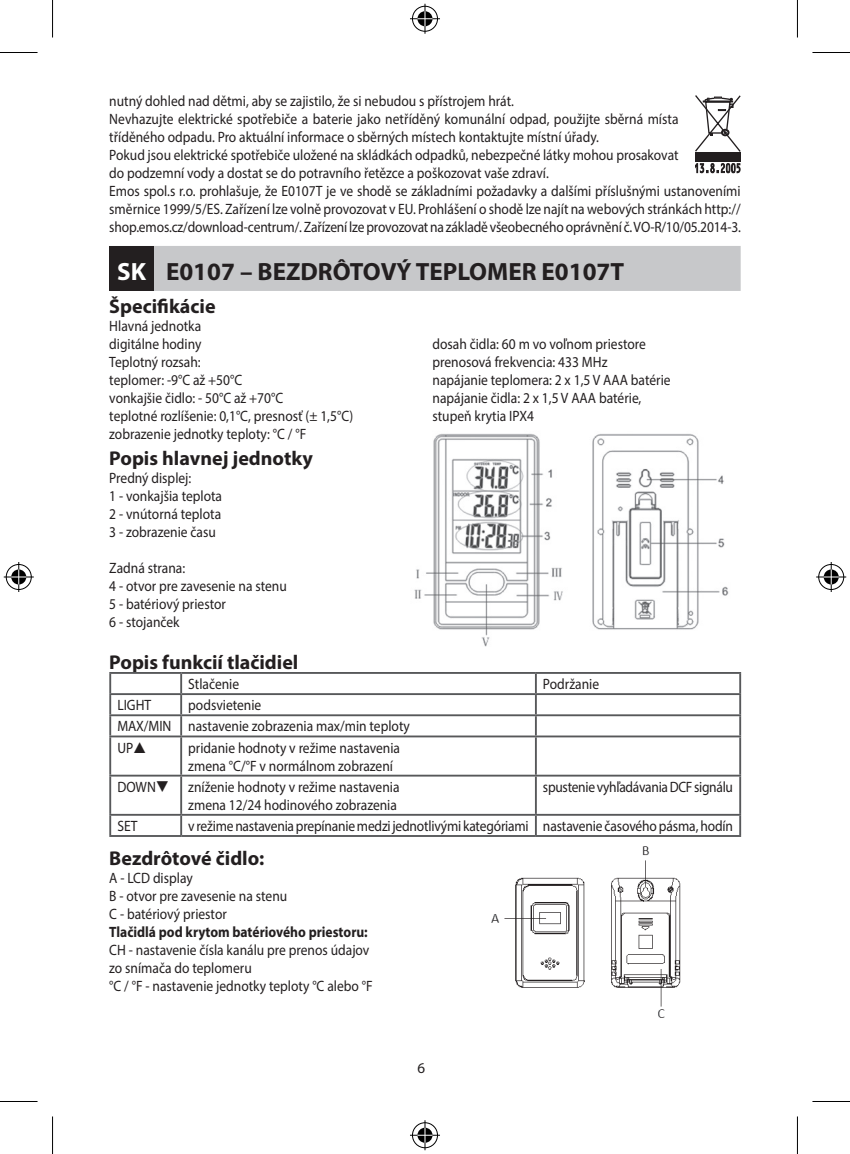
<style>
.page{position:relative;width:850px;height:1154px;background:#fff}
.page>*{position:absolute;margin:0;border:0;box-sizing:border-box;transform-origin:0 0}
.t1{font:700 25px "Myriad Pro";color:#231f20}
.t2{font:700 25px "Myriad Pro";color:#fff}
.t3{font:700 20px "Myriad Pro";color:#231f20}
.t4{font:15px/18px "Myriad Pro";color:#231f20;scale:.9 1}
.t5{font:700 15px "Myriad Pro";color:#231f20;scale:.9 1}
.t6{font:15px "Myriad Pro";letter-spacing:-.02em;color:#231f20;scale:.9 1}
.t7{font:15px "Myriad Pro";color:#231f20}
</style>
<div class="page">
<div style="left:109px;top:246px;width:631px;height:45px;background:#c7c8ca"></div>
<hr style="left:109px;top:672px;width:72px;height:2px;background:#57585a">
<hr style="left:181px;top:672px;width:354px;height:2px;background:#57585a">
<hr style="left:535px;top:672px;width:205px;height:2px;background:#57585a">
<hr style="left:109px;top:693px;width:72px;height:2px;background:#57585a">
<hr style="left:181px;top:693px;width:354px;height:2px;background:#57585a">
<hr style="left:535px;top:693px;width:205px;height:2px;background:#57585a">
<hr style="left:109px;top:714px;width:72px;height:2px;background:#57585a">
<svg style="left:109px;top:674px;width:2px;height:61px"></svg>
<hr style="left:181px;top:714px;width:354px;height:2px;background:#57585a">
<svg style="left:180px;top:674px;width:2px;height:61px"></svg>
<hr style="left:535px;top:714px;width:205px;height:2px;background:#57585a">
<svg style="left:534px;top:674px;width:2px;height:61px"></svg>
<svg style="left:738px;top:674px;width:2px;height:61px"></svg>
<hr style="left:109px;top:735px;width:72px;height:2px;background:#57585a">
<hr style="left:109px;top:737px;width:2px;height:38px;background:#57585a">
<hr style="left:181px;top:735px;width:354px;height:2px;background:#57585a">
<hr style="left:180px;top:737px;width:2px;height:38px;background:#57585a">
<hr style="left:535px;top:735px;width:205px;height:2px;background:#57585a">
<hr style="left:534px;top:737px;width:2px;height:38px;background:#57585a">
<hr style="left:738px;top:737px;width:2px;height:38px;background:#57585a">
<hr style="left:109px;top:775px;width:72px;height:1px;background:#57585a">
<hr style="left:109px;top:776px;width:2px;height:38px;background:#57585a">
<hr style="left:181px;top:775px;width:354px;height:1px;background:#57585a">
<hr style="left:180px;top:776px;width:2px;height:38px;background:#57585a">
<hr style="left:535px;top:775px;width:205px;height:1px;background:#57585a">
<hr style="left:534px;top:776px;width:2px;height:38px;background:#57585a">
<hr style="left:738px;top:776px;width:2px;height:38px;background:#57585a">
<hr style="left:109px;top:814px;width:72px;height:2px;background:#57585a">
<svg style="left:109px;top:816px;width:2px;height:19px"></svg>
<hr style="left:181px;top:814px;width:354px;height:2px;background:#57585a">
<svg style="left:180px;top:816px;width:2px;height:19px"></svg>
<hr style="left:535px;top:814px;width:205px;height:2px;background:#57585a">
<svg style="left:535px;top:816px;width:1px;height:19px"></svg>
<svg style="left:739px;top:816px;width:1px;height:19px"></svg>
<hr style="left:109px;top:835px;width:72px;height:2px;background:#57585a">
<hr style="left:181px;top:835px;width:354px;height:2px;background:#57585a">
<hr style="left:535px;top:835px;width:205px;height:2px;background:#57585a">
<div style="left:109px;top:246px;width:45px;height:45px;background:#231f20"></div>
<img style="left:414px;top:434px;width:315px;height:213px">
<svg style="left:695px;top:95px;width:45px;height:57px"></svg>
<div style="left:694px;top:152px;width:46px;height:10px;background:#231f20"></div>
<svg style="left:694px;top:161px;width:46px;height:13px"></svg>
<img style="left:491px;top:846px;width:190px;height:172px">
<hr style="left:0;top:52px;width:38px;height:1px;background:#000">
<hr style="left:812px;top:52px;width:37px;height:1px;background:#000">
<hr style="left:0;top:1101px;width:38px;height:1px;background:#000">
<hr style="left:812px;top:1101px;width:37px;height:1px;background:#000">
<hr style="left:52px;top:0;width:1px;height:38px;background:#000">
<hr style="left:52px;top:1116px;width:1px;height:38px;background:#000">
<hr style="left:796px;top:0;width:1px;height:38px;background:#000">
<hr style="left:796px;top:1116px;width:1px;height:38px;background:#000">
<div style="left:410px;top:5px;width:29px;height:28px;border:3px solid #fff;border-radius:50%"></div>
<hr style="left:410px;top:17px;width:30px;height:3px;background:#fff">
<hr style="left:423px;top:4px;width:3px;height:30px;background:#fff">
<div style="left:415px;top:10px;width:19px;height:18px;border:3px solid #fff;border-radius:50%"></div>
<div style="left:412px;top:6px;width:25px;height:26px;border:1px solid #000;border-radius:50%"></div>
<hr style="left:410px;top:18px;width:30px;height:1px;background:#000">
<hr style="left:424px;top:4px;width:1px;height:30px;background:#000">
<svg style="left:417px;top:11px;width:15px;height:15px"></svg>
<div style="left:410px;top:1121px;width:29px;height:28px;border:3px solid #fff;border-radius:50%"></div>
<hr style="left:410px;top:1134px;width:30px;height:3px;background:#fff">
<hr style="left:423px;top:1120px;width:3px;height:30px;background:#fff">
<div style="left:415px;top:1126px;width:19px;height:18px;border:3px solid #fff;border-radius:50%"></div>
<div style="left:412px;top:1122px;width:25px;height:26px;border:1px solid #000;border-radius:50%"></div>
<hr style="left:410px;top:1135px;width:30px;height:1px;background:#000">
<hr style="left:424px;top:1120px;width:1px;height:30px;background:#000">
<svg style="left:417px;top:1128px;width:15px;height:15px"></svg>
<div style="left:5px;top:563px;width:28px;height:28px;border:3px solid #fff;border-radius:50%"></div>
<hr style="left:4px;top:575px;width:30px;height:3px;background:#fff">
<hr style="left:17px;top:562px;width:3px;height:30px;background:#fff">
<div style="left:10px;top:568px;width:18px;height:18px;border:3px solid #fff;border-radius:50%"></div>
<div style="left:6px;top:564px;width:26px;height:26px;border:1px solid #000;border-radius:50%"></div>
<hr style="left:4px;top:576px;width:30px;height:1px;background:#000">
<hr style="left:18px;top:562px;width:1px;height:30px;background:#000">
<svg style="left:11px;top:569px;width:15px;height:15px"></svg>
<div style="left:816px;top:563px;width:28px;height:28px;border:3px solid #fff;border-radius:50%"></div>
<hr style="left:815px;top:575px;width:30px;height:3px;background:#fff">
<hr style="left:829px;top:562px;width:3px;height:30px;background:#fff">
<div style="left:821px;top:568px;width:18px;height:18px;border:3px solid #fff;border-radius:50%"></div>
<div style="left:818px;top:564px;width:25px;height:26px;border:1px solid #000;border-radius:50%"></div>
<hr style="left:815px;top:576px;width:30px;height:1px;background:#000">
<hr style="left:830px;top:562px;width:1px;height:30px;background:#000">
<svg style="left:823px;top:569px;width:15px;height:15px"></svg>
<p class="t4" style="left:109px;top:92px;width:703px">nutný dohled nad dětmi, aby se zajistilo, že si nebudou s přístrojem hrát.<br>Nevhazujte elektrické spotřebiče a baterie jako netříděný komunální odpad, použijte sběrná místa<br>tříděného odpadu. Pro aktuální informace o sběrných místech kontaktujte místní úřady.<br>Pokud jsou elektrické spotřebiče uložené na skládkách odpadků, nebezpečné látky mohou prosakovat<br>do podzemní vody a dostat se do potravního řetězce a poškozovat vaše zdraví.<br>Emos spol.s r.o. prohlašuje, že E0107T je ve shodě se základními požadavky a dalšími příslušnými ustanoveními směrnice 1999/5/ES. Zařízení lze volně provozovat v EU. Prohlášení o shodě lze najít na webových stránkách http:// shop.emos.cz/download-centrum/. Zařízení lze provozovat na základě všeobecného oprávnění č. VO-R/10/05.2014-3.</p>
<h1 class="t1" style="left:166px;top:256px;width:459px">E0107 – BEZDRÔTOVÝ TEPLOMER E0107T</h1>
<h2 class="t3" style="left:109px;top:293px;width:108px">Špecifikácie</h2>
<p class="t4" style="left:109px;top:317px;width:272px">Hlavná jednotka<br>digitálne hodiny<br>Teplotný rozsah:<br>teplomer: -9°C až +50°C<br>vonkajšie čidlo: - 50°C až +70°C<br>teplotné rozlíšenie: 0,1°C, presnosť (± 1,5°C) zobrazenie jednotky teploty: °C / °F</p>
<h1 class="t2" style="left:117px;top:256px;width:30px">SK</h1>
<p class="t4" style="left:432px;top:335px;width:266px">dosah čidla: 60 m vo voľnom priestore prenosová frekvencia: 433 MHz<br>napájanie teplomera: 2 x 1,5 V AAA batérie napájanie čidla: 2 x 1,5 V AAA batérie, stupeň krytia IPX4</p>
<h2 class="t3" style="left:109px;top:445px;width:205px">Popis hlavnej jednotky</h2>
<p class="t4" style="left:109px;top:469px;width:127px">Predný displej:<br>1 - vonkajšia teplota<br>2 - vnútorná teplota<br>3 - zobrazenie času</p>
<p class="t4" style="left:109px;top:559px;width:199px">Zadná strana:<br>4 - otvor pre zavesenie na stenu<br>5 - batériový priestor<br>6 - stojanček</p>
<h2 class="t3" style="left:109px;top:649px;width:190px">Popis funkcií tlačidiel</h2>
<p class="t4" style="left:188px;top:675px;width:58px">Stlačenie</p>
<p class="t4" style="left:542px;top:675px;width:64px">Podržanie</p>
<p class="t4" style="left:117px;top:696px;width:39px">LIGHT</p>
<p class="t4" style="left:117px;top:694px;width:326px;line-height:21.2px;text-indent:71px">podsvietenie<br>MAX/MIN nastavenie zobrazenia max/min teploty<br>UP</p>
<p class="t4" style="left:188px;top:738px;width:237px">pridanie hodnoty v režime nastavenia zmena °C/°F v normálnom zobrazení</p>
<p class="t4" style="left:117px;top:778px;width:59px">DOWN❑</p>
<p class="t4" style="left:188px;top:777px;width:236px">zníženie hodnoty v režime nastavenia zmena 12/24 hodinového zobrazenia</p>
<p class="t6" style="left:542px;top:777px;width:212px">spustenie vyhľadávania DCF signálu</p>
<p class="t4" style="left:117px;top:817px;width:24px">SET</p>
<p class="t4" style="left:188px;top:817px;width:606px">v režime nastavenia prepínanie medzi jednotlivými kategóriami nastavenie časového pásma, hodín</p>
<h2 class="t3" style="left:109px;top:845px;width:157px">Bezdrôtové čidlo:</h2>
<p class="t4" style="left:109px;top:869px;width:199px">A - LCD display<br>B - otvor pre zavesenie na stenu<br>C - batériový priestor</p>
<p class="t5" style="left:109px;top:922px;width:288px">Tlačidlá pod krytom batériového priestoru:</p>
<p class="t4" style="left:109px;top:941px;width:294px">CH - nastavenie čísla kanálu pre prenos údajov zo snímača do teplomeru<br>°C / °F - nastavenie jednotky teploty °C alebo °F</p>
<p class="t7" style="left:417px;top:1059px;width:9px">6</p>
</div>
